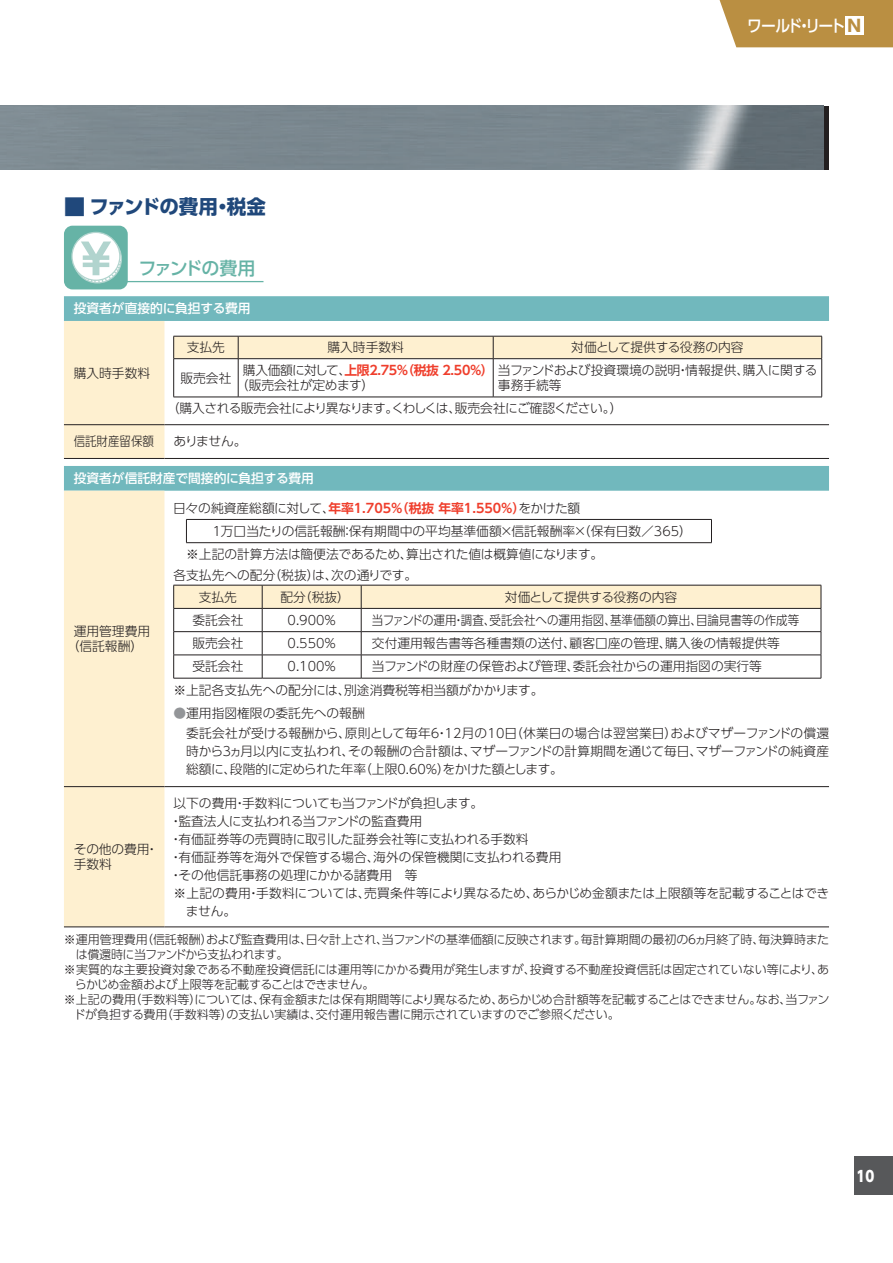
<style>
.page{position:relative;width:893px;height:1263px;background:#fff}
.page>*{position:absolute;margin:0;border:0;box-sizing:border-box;transform-origin:0 0}
.t1{font:700 19.5px "UD Shin Go Pro";letter-spacing:-.045em;color:#20487b}
.t2{font:500 18px "UD Shin Go Pro";letter-spacing:-.095em;color:#66b3a6}
.t3{font:500 16.5px "UD Shin Go Pro";letter-spacing:-.125em;color:#fff;scale:.9 1}
.t4{font:800 15px "UD Shin Go Pro";color:#fff;scale:.9 1}
.t5{font:300 12.75px/15px "UD Shin Go Pro";color:#231f20}
.t6{font:300 12.75px/15px "UD Shin Go Pro";letter-spacing:-.025em;color:#231f20}
.t7{font:300 12.75px "UD Shin Go Pro";color:#231f20;scale:.9 1}
.t8{font:300 12.75px/22.5px "UD Shin Go Pro";letter-spacing:-.035em;color:#231f20}
.t9{font:700 12.75px "UD Shin Go Pro De";color:#ef3e2c}
.t10{font:500 12.75px "UD Shin Go Pro";color:#fff}
.t11{font:300 12.75px "UD Shin Go Pro";letter-spacing:-.03em;color:#231f20}
.t12{font:300 12px "UD Shin Go Pro";letter-spacing:-.015em;color:#231f20}
.t13{font:300 12px "UD Shin Go Pro";letter-spacing:-.035em;color:#231f20}
.t14{font:300 12px "UD Shin Go Pro";letter-spacing:-.055em;color:#231f20}
.s1{font-size:21.75px}
.s2{font-weight:700;color:#ba8f42}
.s3{font-family:"UD Shin Go Pro De";font-weight:700;color:#ef3e2c}
.s4{font-family:"UD Shin Go Pro";font-weight:300;color:#231f20}
.s5{color:#939598}
</style>
<div class="page">
<div style="left:855px;top:1157px;width:38px;height:38px;background:#57585a"></div>
<div style="left:719px;top:0;width:174px;height:47px;background:#ba8f42"></div>
<div style="left:845px;top:17px;width:18px;height:18px;background:#fff"></div>
<hr style="left:115px;top:281px;width:148px;height:1px;background:#66b3a6">
<div style="left:64px;top:226px;width:64px;height:63px;background:#66b3a6;border-radius:9px"></div>
<svg style="left:72px;top:232px;width:48px;height:48px"></svg>
<div style="left:71px;top:232px;width:49px;height:49px;border:1px solid #b1d4ce;border-radius:50%"></div>
<svg style="left:81px;top:242px;width:41px;height:42px;background:#cbe3df"></svg>
<svg style="left:64px;top:296px;width:765px;height:195px"></svg>
<div style="left:64px;top:321px;width:100px;height:606px;background:#fef0d0"></div>
<hr style="left:64px;top:424px;width:100px;height:1px;background:#231f20">
<hr style="left:164px;top:424px;width:665px;height:1px;background:#231f20">
<hr style="left:64px;top:786px;width:100px;height:1px;background:#231f20">
<hr style="left:164px;top:786px;width:665px;height:1px;background:#231f20">
<hr style="left:64px;top:458px;width:100px;height:1px;background:#231f20">
<hr style="left:164px;top:458px;width:665px;height:1px;background:#231f20">
<hr style="left:64px;top:927px;width:100px;height:1px;background:#231f20">
<hr style="left:164px;top:927px;width:665px;height:1px;background:#231f20">
<div style="left:173px;top:336px;width:649px;height:22px;background:#fef0d0"></div>
<hr style="left:173px;top:358px;width:65px;height:1px;background:#231f20">
<hr style="left:173px;top:359px;width:1px;height:38px;background:#231f20">
<hr style="left:238px;top:358px;width:255px;height:1px;background:#231f20">
<hr style="left:238px;top:359px;width:1px;height:38px;background:#231f20">
<hr style="left:493px;top:358px;width:329px;height:1px;background:#231f20">
<hr style="left:493px;top:359px;width:1px;height:38px;background:#231f20">
<hr style="left:821px;top:359px;width:1px;height:38px;background:#231f20">
<hr style="left:173px;top:397px;width:65px;height:1px;background:#231f20">
<hr style="left:238px;top:397px;width:255px;height:1px;background:#231f20">
<hr style="left:493px;top:397px;width:329px;height:1px;background:#231f20">
<hr style="left:186px;top:519px;width:526px;height:1px;background:#231f20">
<svg style="left:186px;top:520px;width:1px;height:22px"></svg>
<svg style="left:711px;top:520px;width:1px;height:22px"></svg>
<hr style="left:186px;top:542px;width:526px;height:1px;background:#231f20">
<svg style="left:173px;top:585px;width:649px;height:93px"></svg>
<hr style="left:173px;top:678px;width:89px;height:1px;background:#231f20">
<hr style="left:262px;top:678px;width:99px;height:1px;background:#231f20">
<hr style="left:361px;top:678px;width:460px;height:1px;background:#231f20">
<img style="left:0;top:106px;width:823px;height:64px">
<hr style="left:825px;top:106px;width:4px;height:64px;background:#231f20">
<h1 class="t1" style="left:64px;top:191px;width:203px"><span class="s1">■</span> ファンドの費用・税金</h1>
<h2 class="t2" style="left:139px;top:254px;width:118px">ファンドの費用</h2>
<p class="t10" style="left:74px;top:298px;width:178px">投資者が直接的に負担する費用</p>
<p class="t3" style="left:747px;top:12px;width:128px">ワールド・リート <span class="s2">N</span></p>
<p class="t5" style="left:74px;top:365px;width:78px">購入時手数料</p>
<p class="t5" style="left:187px;top:339px;width:40px">支払先</p>
<p class="t5" style="left:327px;top:339px;width:78px">購入時手数料</p>
<p class="t5" style="left:571px;top:339px;width:174px">対価として提供する役務の内容</p>
<p class="t5" style="left:180px;top:370px;width:52px">販売会社</p>
<p class="t6" style="left:236px;top:362px;width:583px;text-indent:7px">購入価額に対して、<span class="s3">上限2.75％（税抜 2.50％）</span>当ファンドおよび投資環境の説明・情報提供、購入に関する（販売会社が定めます）</p>
<p class="t8" style="left:167px;top:374px;width:457px;text-indent:331px">事務手続等<br>（購入される販売会社により異なります。くわしくは、販売会社にご確認ください。）</p>
<p class="t7" style="left:74px;top:431px;width:91px">信託財産留保額</p>
<p class="t5" style="left:173px;top:434px;width:75px">ありません。</p>
<p class="t10" style="left:74px;top:468px;width:242px">投資者が信託財産で間接的に負担する費用</p>
<p class="t5" style="left:67px;top:623px;width:85px;text-align:center">運用管理費用（信託報酬）</p>
<p class="t9" style="left:173px;top:498px;width:409px"><span class="s4">日々の純資産総額に対して、</span>年率1.705％（税抜 年率1.550％）<span class="s4">をかけた額</span></p>
<p class="t5" style="left:186px;top:519px;width:507px;line-height:22.6px;text-indent:24px">１万口当たりの信託報酬：保有期間中の平均基準価額×信託報酬率×（保有日数／365）※上記の計算方法は簡便法であるため、算出された値は概算値になります。</p>
<p class="t5" style="left:199px;top:563px;width:220px;line-height:22px;text-indent:-25px">各支払先への配分（税抜）は、次の通りです。支払先</p>
<p class="t5" style="left:280px;top:589px;width:71px">配分（税抜）</p>
<p class="t5" style="left:505px;top:589px;width:174px">対価として提供する役務の内容</p>
<p class="t5" style="left:192px;top:612px;width:52px">委託会社</p>
<p class="t5" style="left:288px;top:612px;width:50px">0.900％</p>
<p class="t7" style="left:372px;top:610px;width:476px">当ファンドの運用・調査、受託会社への運用指図、基準価額の算出、目論見書等の作成等</p>
<p class="t5" style="left:192px;top:635px;width:52px">販売会社</p>
<p class="t5" style="left:288px;top:635px;width:50px">0.550％</p>
<p class="t5" style="left:372px;top:635px;width:409px">交付運用報告書等各種書類の送付、顧客口座の管理、購入後の情報提供等</p>
<p class="t5" style="left:192px;top:659px;width:52px">受託会社</p>
<p class="t5" style="left:288px;top:659px;width:50px">0.100％</p>
<p class="t5" style="left:173px;top:654px;width:590px;line-height:23.4px;text-indent:198px">当ファンドの財産の保管および管理、委託会社からの運用指図の実行等※上記各支払先への配分には、別途消費税等相当額がかかります。</p>
<p class="t5" style="left:186px;top:703px;width:644px;line-height:19.5px;text-indent:-13px"><span class="s5">●</span>運用指図権限の委託先への報酬<br>委託会社が受ける報酬から、原則として毎年６・12月の10日（休業日の場合は翌営業日）およびマザーファンドの償還</p>
<p class="t5" style="left:186px;top:741px;width:644px;line-height:18px">時から３ヵ月以内に支払われ、その報酬の合計額は、マザーファンドの計算期間を通じて毎日、マザーファンドの純資産総額に、段階的に定められた年率（上限0.60％）をかけた額とします。</p>
<p class="t11" style="left:173px;top:792px;width:311px">以下の費用・手数料についても当ファンドが負担します。</p>
<p class="t6" style="left:170px;top:813px;width:254px">・監査法人に支払われる当ファンドの監査費用</p>
<p class="t5" style="left:170px;top:831px;width:361px">・有価証券等の売買時に取引した証券会社等に支払われる手数料</p>
<p class="t5" style="left:170px;top:849px;width:393px">・有価証券等を海外で保管する場合、海外の保管機関に支払われる費用</p>
<p class="t5" style="left:170px;top:867px;width:250px">・その他信託事務の処理にかかる諸費用　等</p>
<p class="t5" style="left:173px;top:885px;width:657px">※上記の費用・手数料については、売買条件等により異なるため、あらかじめ金額または上限額等を記載することはでき</p>
<p class="t5" style="left:186px;top:903px;width:52px">ません。</p>
<p class="t12" style="left:64px;top:930px;width:767px">※運用管理費用（信託報酬）および監査費用は、日々計上され、当ファンドの基準価額に反映されます。毎計算期間の最初の６ヵ月終了時、毎決算時また</p>
<p class="t14" style="left:76px;top:945px;width:214px">は償還時に当ファンドから支払われます。</p>
<p class="t12" style="left:64px;top:960px;width:767px">※実質的な主要投資対象である不動産投資信託には運用等にかかる費用が発生しますが、投資する不動産投資信託は固定されていない等により、あ</p>
<p class="t13" style="left:75px;top:975px;width:301px">らかじめ金額および上限等を記載することはできません。</p>
<p class="t12" style="left:64px;top:990px;width:767px">※上記の費用（手数料等）については、保有金額または保有期間等により異なるため、あらかじめ合計額等を記載することはできません。なお、当ファン</p>
<p class="t12" style="left:74px;top:1005px;width:547px">ドが負担する費用（手数料等）の支払い実績は、交付運用報告書に開示されていますのでご参照ください。</p>
<p class="t5" style="left:74px;top:841px;width:86px">その他の費用・手数料</p>
<p class="t4" style="left:856px;top:1163px;width:21px">10</p>
</div>
